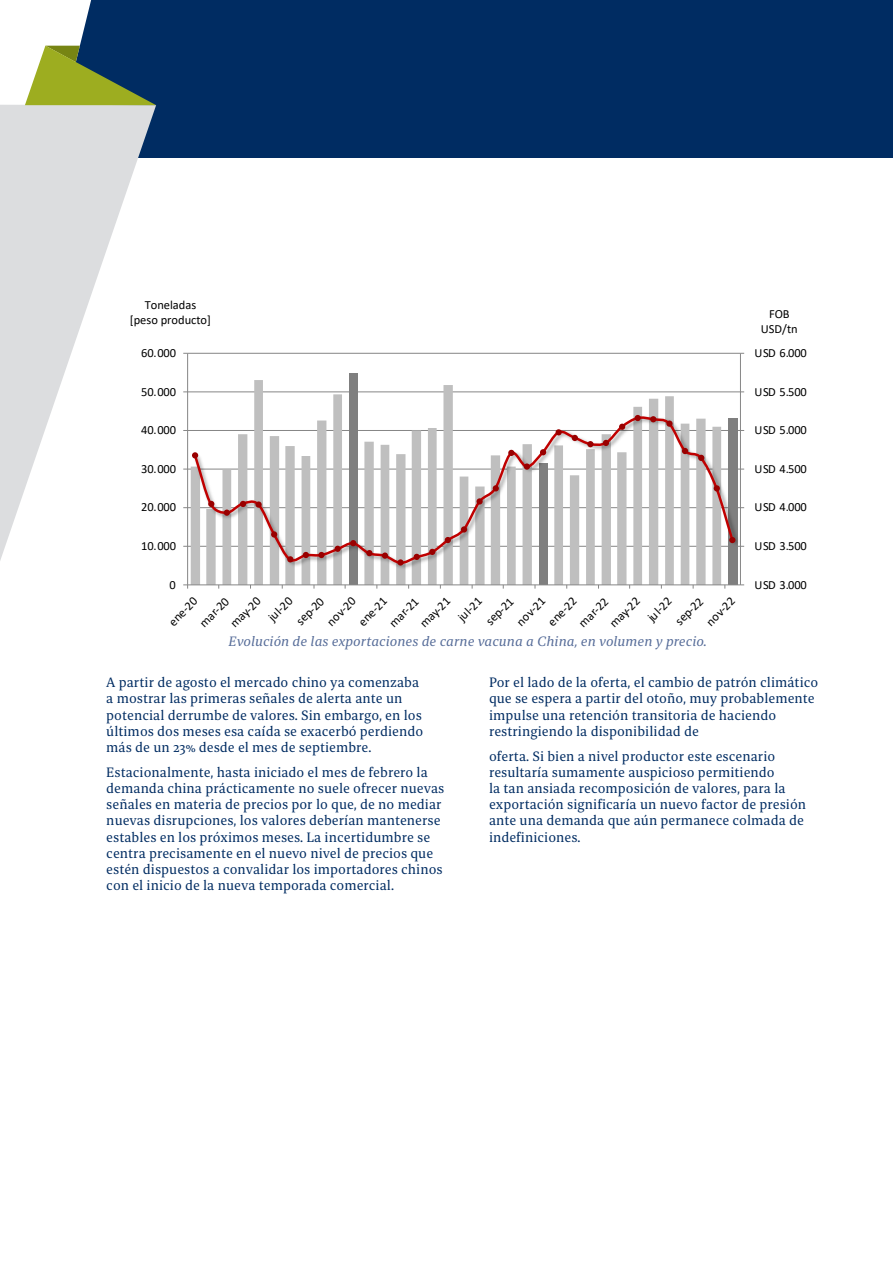
<style>
.page{position:relative;width:893px;height:1263px;background:#fff}
.page>*{position:absolute;margin:0;border:0;box-sizing:border-box;transform-origin:0 0}
.t1{font:13.5px/16.2px "Bespoke Serif";color:#002c62}
.t2{font:italic 13.5px "Bespoke Serif";color:#576d99}
.t3{font:12.45px/15px "Calibri";letter-spacing:-.005em;color:#000;text-align:center}
</style>
<div class="page">
<div style="left:0;top:0;width:893px;height:157px;background:#002c62"></div>
<svg style="left:0;top:370px;width:66px;height:191px;fill:#dcdddf"></svg>
<svg style="left:0;top:0;width:156px;height:370px"></svg>
<div style="left:123px;top:298px;width:689px;height:338px;background:#fff"></div>
<hr style="left:188px;top:546px;width:552px;height:1px;background:#868686">
<hr style="left:188px;top:507px;width:552px;height:1px;background:#868686">
<hr style="left:188px;top:469px;width:552px;height:1px;background:#868686">
<hr style="left:188px;top:430px;width:552px;height:1px;background:#868686">
<hr style="left:188px;top:391px;width:552px;height:1px;background:#868686">
<hr style="left:188px;top:353px;width:552px;height:1px;background:#868686">
<div style="left:349px;top:374px;width:9px;height:211px;background:#7f7f7f"></div>
<div style="left:728px;top:419px;width:9px;height:166px;background:#7f7f7f"></div>
<svg style="left:191px;top:380px;width:530px;height:204px"></svg>
<hr style="left:740px;top:353px;width:1px;height:232px;background:#868686">
<hr style="left:187px;top:353px;width:1px;height:232px;background:#868686">
<hr style="left:188px;top:584px;width:552px;height:1px;background:#868686">
<svg style="left:183px;top:584px;width:5px;height:5px"></svg>
<img style="left:191px;top:414px;width:549px;height:158px">
<svg style="left:192px;top:414px;width:543px;height:152px"></svg>
<svg style="left:192px;top:452px;width:6px;height:6px"></svg>
<svg style="left:208px;top:501px;width:6px;height:6px"></svg>
<div style="left:224px;top:509px;width:6px;height:7px;background:#900;border-radius:50%"></div>
<svg style="left:240px;top:501px;width:6px;height:6px"></svg>
<div style="left:255px;top:501px;width:7px;height:7px;background:#900;border-radius:50%"></div>
<div style="left:271px;top:531px;width:6px;height:7px;background:#900;border-radius:50%"></div>
<svg style="left:287px;top:556px;width:6px;height:6px"></svg>
<svg style="left:303px;top:552px;width:6px;height:6px"></svg>
<div style="left:318px;top:552px;width:7px;height:6px;background:#900;border-radius:50%"></div>
<svg style="left:335px;top:546px;width:6px;height:6px"></svg>
<svg style="left:350px;top:540px;width:6px;height:6px"></svg>
<svg style="left:366px;top:550px;width:6px;height:6px"></svg>
<div style="left:382px;top:552px;width:6px;height:7px;background:#900;border-radius:50%"></div>
<svg style="left:397px;top:559px;width:7px;height:7px"></svg>
<svg style="left:414px;top:554px;width:6px;height:6px"></svg>
<svg style="left:429px;top:549px;width:6px;height:6px"></svg>
<svg style="left:445px;top:537px;width:6px;height:6px"></svg>
<div style="left:461px;top:526px;width:6px;height:7px;background:#900;border-radius:50%"></div>
<div style="left:476px;top:498px;width:7px;height:7px;background:#900;border-radius:50%"></div>
<svg style="left:493px;top:485px;width:6px;height:6px"></svg>
<svg style="left:508px;top:450px;width:6px;height:6px"></svg>
<div style="left:524px;top:463px;width:6px;height:7px;background:#900;border-radius:50%"></div>
<svg style="left:540px;top:449px;width:6px;height:6px"></svg>
<svg style="left:556px;top:429px;width:6px;height:6px"></svg>
<svg style="left:572px;top:435px;width:6px;height:6px"></svg>
<svg style="left:587px;top:441px;width:6px;height:6px"></svg>
<svg style="left:603px;top:440px;width:6px;height:6px"></svg>
<svg style="left:619px;top:424px;width:6px;height:6px"></svg>
<svg style="left:635px;top:415px;width:6px;height:6px"></svg>
<svg style="left:650px;top:416px;width:6px;height:6px"></svg>
<div style="left:666px;top:420px;width:7px;height:7px;background:#900;border-radius:50%"></div>
<svg style="left:682px;top:448px;width:6px;height:6px"></svg>
<svg style="left:698px;top:455px;width:6px;height:6px"></svg>
<svg style="left:714px;top:485px;width:6px;height:6px"></svg>
<svg style="left:729px;top:537px;width:15px;height:10px"></svg>
<p class="t3" style="left:130px;top:297px;width:83px">Toneladas [peso producto]</p>
<p class="t3" style="left:761px;top:306px;width:38px">FOB<br>USD/tn</p>
<p class="t3" style="left:141px;top:345px;width:36px">60.000</p>
<p class="t3" style="left:754px;top:345px;width:54px">USD 6.000</p>
<p class="t3" style="left:141px;top:384px;width:36px">50.000</p>
<p class="t3" style="left:754px;top:384px;width:54px">USD 5.500</p>
<p class="t3" style="left:141px;top:422px;width:36px">40.000</p>
<p class="t3" style="left:754px;top:422px;width:54px">USD 5.000</p>
<p class="t3" style="left:141px;top:461px;width:36px">30.000</p>
<p class="t3" style="left:754px;top:461px;width:54px">USD 4.500</p>
<p class="t3" style="left:141px;top:499px;width:36px">20.000</p>
<p class="t3" style="left:754px;top:499px;width:54px">USD 4.000</p>
<p class="t3" style="left:141px;top:538px;width:36px">10.000</p>
<p class="t3" style="left:754px;top:538px;width:54px">USD 3.500</p>
<p class="t3" style="left:170px;top:577px;width:8px">0</p>
<p class="t3" style="left:754px;top:577px;width:54px">USD 3.000</p>
<p class="t3" style="left:165px;top:618px;width:36px;rotate:-45deg">ene-20</p>
<p class="t3" style="left:196px;top:619px;width:38px;rotate:-45deg">mar-20</p>
<p class="t3" style="left:227px;top:620px;width:39px;rotate:-45deg">may-20</p>
<p class="t3" style="left:265px;top:614px;width:30px;rotate:-45deg">jul-20</p>
<p class="t3" style="left:293px;top:617px;width:35px;rotate:-45deg">sep-20</p>
<p class="t3" style="left:323px;top:618px;width:36px;rotate:-45deg">nov-20</p>
<p class="t3" style="left:355px;top:618px;width:36px;rotate:-45deg">ene-21</p>
<p class="t3" style="left:386px;top:619px;width:38px;rotate:-45deg">mar-21</p>
<p class="t3" style="left:416px;top:620px;width:39px;rotate:-45deg">may-21</p>
<p class="t3" style="left:454px;top:614px;width:30px;rotate:-45deg">jul-21</p>
<p class="t3" style="left:482px;top:617px;width:35px;rotate:-45deg">sep-21</p>
<p class="t3" style="left:513px;top:618px;width:36px;rotate:-45deg">nov-21</p>
<p class="t3" style="left:544px;top:618px;width:36px;rotate:-45deg">ene-22</p>
<p class="t3" style="left:575px;top:619px;width:38px;rotate:-45deg">mar-22</p>
<p class="t3" style="left:606px;top:620px;width:39px;rotate:-45deg">may-22</p>
<p class="t3" style="left:644px;top:614px;width:30px;rotate:-45deg">jul-22</p>
<p class="t3" style="left:672px;top:617px;width:35px;rotate:-45deg">sep-22</p>
<p class="t3" style="left:703px;top:618px;width:36px;rotate:-45deg">nov-22</p>
<p class="t2" style="left:228px;top:633px;width:480px">Evolución de las exportaciones de carne vacuna a China, en volumen y precio.</p>
<p class="t1" style="left:106px;top:674px;width:318px">A partir de agosto el mercado chino ya comenzaba a mostrar las primeras señales de alerta ante un potencial derrumbe de valores. Sin embargo, en los últimos dos meses esa caída se exacerbó perdiendo más de un 23% desde el mes de septiembre.</p>
<p class="t1" style="left:106px;top:764px;width:340px">Estacionalmente, hasta iniciado el mes de febrero la demanda china prácticamente no suele ofrecer nuevas señales en materia de precios por lo que, de no mediar nuevas disrupciones, los valores deberían mantenerse estables en los próximos meses. La incertidumbre se centra precisamente en el nuevo nivel de precios que estén dispuestos a convalidar los importadores chinos con el inicio de la nueva temporada comercial.</p>
<p class="t1" style="left:489px;top:674px;width:331px">Por el lado de la oferta, el cambio de patrón climático que se espera a partir del otoño, muy probablemente impulse una retención transitoria de haciendo restringiendo la disponibilidad de</p>
<p class="t1" style="left:489px;top:747px;width:319px">oferta. Si bien a nivel productor este escenario resultaría sumamente auspicioso permitiendo<br>la tan ansiada recomposición de valores, para la exportación significaría un nuevo factor de presión ante una demanda que aún permanece colmada de indefiniciones.</p>
</div>
